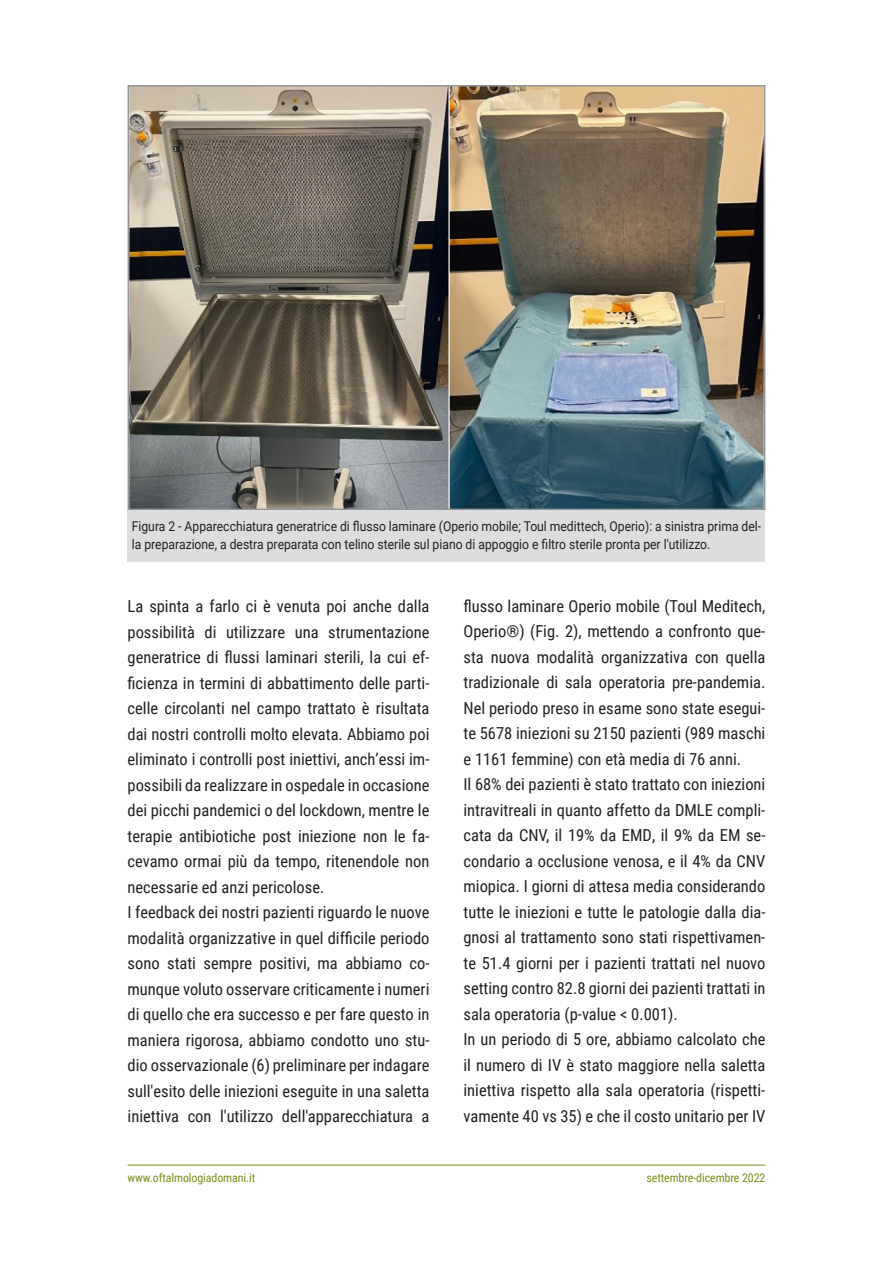
<style>
.page{position:relative;width:893px;height:1263px;background:#fff}
.page>*{position:absolute;margin:0;border:0;box-sizing:border-box;transform-origin:0 0}
.t1{font:16.5px/25.5px "Roboto Condensed";color:#231f20}
.t2{font:13.5px/18px "Roboto";color:#231f20;scale:.9 1}
.t3{font:12px "Roboto Condensed";letter-spacing:-.01em;color:#7a8f1c}
</style>
<div class="page">
<hr style="left:128px;top:1165px;width:637px;height:1px;background:#7a8f1c">
<img style="left:131px;top:88px;width:631px;height:419px">
<div style="left:128px;top:85px;width:637px;height:425px;border:2px solid #939598"></div>
<div style="left:128px;top:510px;width:637px;height:51px;background:#dcdddf"></div>
<p class="t2" style="left:132px;top:517px;width:701px">Figura 2 - Apparecchiatura generatrice di flusso laminare (Operio mobile; Toul medittech, Operio): a sinistra prima del&shy;la preparazione, a destra preparata con telino sterile sul piano di appoggio e filtro sterile pronta per l'utilizzo.</p>
<p class="t1" style="left:128px;top:593px;width:303px">La spinta a farlo ci è venuta poi anche dalla possibilità di utilizzare una strumentazione generatrice di flussi laminari sterili, la cui ef&shy;ficienza in termini di abbattimento delle parti&shy;celle circolanti nel campo trattato è risultata dai nostri controlli molto elevata. Abbiamo poi eliminato i controlli post iniettivi, anch’essi im&shy;possibili da realizzare in ospedale in occasione dei picchi pandemici o del lockdown, mentre le terapie antibiotiche post iniezione non le fa&shy;cevamo ormai più da tempo, ritenendole non necessarie ed anzi pericolose.<br>I feedback dei nostri pazienti riguardo le nuove modalità organizzative in quel difficile periodo sono stati sempre positivi, ma abbiamo co&shy;munque voluto osservare criticamente i numeri di quello che era successo e per fare questo in maniera rigorosa, abbiamo condotto uno stu&shy;dio osservazionale (6) preliminare per indagare sull'esito delle iniezioni eseguite in una saletta iniettiva con l'utilizzo dell'apparecchiatura a</p>
<p class="t1" style="left:463px;top:593px;width:303px">flusso laminare Operio mobile (Toul Meditech, Operio®) (Fig. 2), mettendo a confronto que&shy;sta nuova modalità organizzativa con quella tradizionale di sala operatoria pre-pandemia.<br>Nel periodo preso in esame sono state esegui&shy;te 5678 iniezioni su 2150 pazienti (989 maschi e 1161 femmine) con età media di 76 anni.<br>Il 68% dei pazienti è stato trattato con iniezioni intravitreali in quanto affetto da DMLE compli&shy;cata da CNV, il 19% da EMD, il 9% da EM se&shy;condario a occlusione venosa, e il 4% da CNV miopica. I giorni di attesa media considerando tutte le iniezioni e tutte le patologie dalla dia&shy;gnosi al trattamento sono stati rispettivamen&shy;te 51.4 giorni per i pazienti trattati nel nuovo setting contro 82.8 giorni dei pazienti trattati in sala operatoria (p-value &lt; 0.001).<br>In un periodo di 5 ore, abbiamo calcolato che il numero di IV è stato maggiore nella saletta iniettiva rispetto alla sala operatoria (rispetti&shy;vamente 40 vs 35) e che il costo unitario per IV</p>
<p class="t3" style="left:128px;top:1169px;width:129px">www.oftalmologiadomani.it</p>
<p class="t3" style="left:646px;top:1169px;width:120px">settembre-dicembre 2022</p>
</div>
